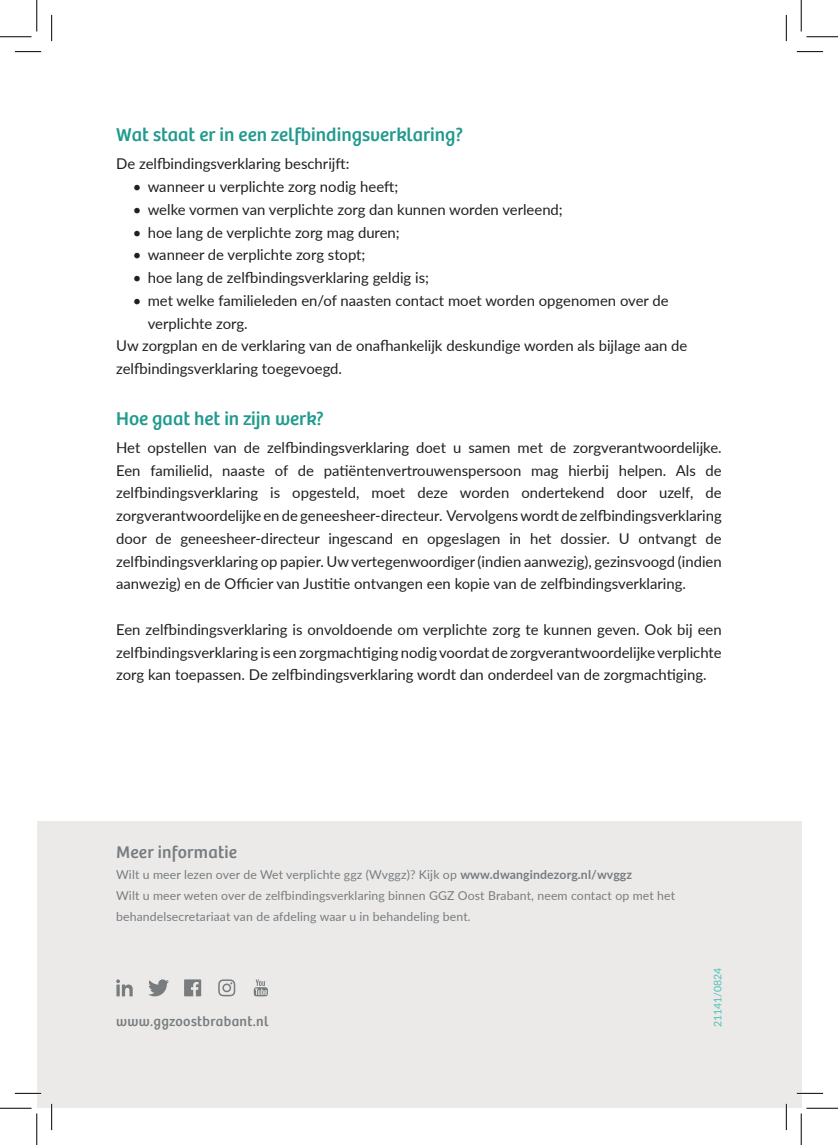
<style>
.page{position:relative;width:838px;height:1145px;background:#fff}
.page>*{position:absolute;margin:0;border:0;box-sizing:border-box;transform-origin:0 0}
.t1{font:19.25px "My Font";color:#219a8e}
.t2{font:17.5px "My Font";letter-spacing:.01em;color:#787c7f}
.t3{font:14.88px/22.8px "Lato";color:#231f20}
.t4{font:14px "My Font";letter-spacing:.025em;color:#787c7f}
.t5{font:12.25px/21px "Lato";letter-spacing:.01em;color:#787c7f}
.t6{font:10.5px "Lato";color:#4fc1b8}
.s1{font-weight:700}
</style>
<div class="page">
<div style="left:37px;top:821px;width:764px;height:287px;background:#ebeae9"></div>
<svg style="left:254px;top:979px;width:14px;height:17px"></svg>
<svg style="left:148px;top:979px;width:21px;height:17px"></svg>
<svg style="left:116px;top:979px;width:17px;height:17px"></svg>
<svg style="left:218px;top:979px;width:17px;height:17px"></svg>
<svg style="left:184px;top:979px;width:17px;height:17px"></svg>
<hr style="left:15px;top:1092px;width:26px;height:2px;background:#fff">
<hr style="left:796px;top:1092px;width:27px;height:2px;background:#fff">
<hr style="left:51px;top:1104px;width:2px;height:26px;background:#fff">
<hr style="left:785px;top:1104px;width:2px;height:26px;background:#fff">
<svg style="left:15px;top:51px;width:26px;height:1px"></svg>
<svg style="left:796px;top:51px;width:27px;height:1px"></svg>
<svg style="left:15px;top:1093px;width:26px;height:1px"></svg>
<svg style="left:796px;top:1093px;width:27px;height:1px"></svg>
<svg style="left:51px;top:15px;width:1px;height:26px"></svg>
<svg style="left:51px;top:1104px;width:1px;height:26px"></svg>
<svg style="left:786px;top:15px;width:1px;height:26px"></svg>
<svg style="left:786px;top:1104px;width:1px;height:26px"></svg>
<hr style="left:0;top:36px;width:32px;height:1px;background:#000">
<hr style="left:806px;top:36px;width:31px;height:1px;background:#000">
<hr style="left:0;top:1108px;width:32px;height:1px;background:#000">
<hr style="left:806px;top:1108px;width:31px;height:1px;background:#000">
<hr style="left:36px;top:0;width:1px;height:31px;background:#000">
<hr style="left:36px;top:1113px;width:1px;height:32px;background:#000">
<hr style="left:800px;top:0;width:1px;height:31px;background:#000">
<hr style="left:800px;top:1113px;width:1px;height:32px;background:#000">
<p class="t1" style="left:116px;top:124px;width:348px">Wat staat er in een zelfbindingsverklaring?</p>
<p class="t3" style="left:116px;top:152px;width:235px">De zelfbindingsverklaring beschrijft:</p>
<p class="t3" style="left:133px;top:175px;width:267px">• wanneer u verplichte zorg nodig heeft;</p>
<p class="t3" style="left:133px;top:197px;width:431px">• welke vormen van verplichte zorg dan kunnen worden verleend;</p>
<p class="t3" style="left:133px;top:220px;width:268px">• hoe lang de verplichte zorg mag duren;</p>
<p class="t3" style="left:133px;top:243px;width:234px">• wanneer de verplichte zorg stopt;</p>
<p class="t3" style="left:133px;top:266px;width:298px">• hoe lang de zelfbindingsverklaring geldig is;</p>
<p class="t3" style="left:148px;top:288px;width:522px;text-indent:-15px">• met welke familieleden en/of naasten contact moet worden opgenomen over de verplichte zorg.</p>
<p class="t3" style="left:116px;top:334px;width:572px">Uw zorgplan en de verklaring van de onafhankelijk deskundige worden als bijlage aan de zelfbindingsverklaring toegevoegd.</p>
<p class="t1" style="left:116px;top:407px;width:209px">Hoe gaat het in zijn werk?</p>
<p class="t3" style="left:116px;top:435px;width:607px;text-align:justify">Het opstellen van de zelfbindingsverklaring doet u samen met de zorgverantwoordelijke.<br>Een familielid, naaste of de patiëntenvertrouwenspersoon mag hierbij helpen. Als de zelfbindingsverklaring is opgesteld, moet deze worden ondertekend door uzelf, de zorgverantwoordelijke en de geneesheer-directeur. Vervolgens wordt de zelfbindingsverklaring door de geneesheer-directeur ingescand en opgeslagen in het dossier. U ontvangt de zelfbindingsverklaring op papier. Uw vertegenwoordiger (indien aanwezig), gezinsvoogd (indien aanwezig) en de Officier van Justitie ontvangen een kopie van de zelfbindingsverklaring.</p>
<p class="t3" style="left:116px;top:617px;width:607px;text-align:justify">Een zelfbindingsverklaring is onvoldoende om verplichte zorg te kunnen geven. Ook bij een zelfbindingsverklaring is een zorgmachtiging nodig voordat de zorgverantwoordelijke verplichte zorg kan toepassen. De zelfbindingsverklaring wordt dan onderdeel van de zorgmachtiging.</p>
<p class="t2" style="left:116px;top:842px;width:122px">Meer informatie</p>
<p class="t5" style="left:116px;top:864px;width:517px">Wilt u meer lezen over de Wet verplichte ggz (Wvggz)? Kijk op <span class="s1">www.dwangindezorg.nl/wvggz</span></p>
<p class="t5" style="left:116px;top:885px;width:560px">Wilt u meer weten over de zelfbindingsverklaring binnen GGZ Oost Brabant, neem contact op met het behandelsecretariaat van de afdeling waar u in behandeling bent.</p>
<p class="t4" style="left:116px;top:1013px;width:154px">www.ggzoostbrabant.nl</p>
<p class="t6" style="left:710px;top:1027px;width:61px;rotate:-90deg">21141/0824</p>
</div>
